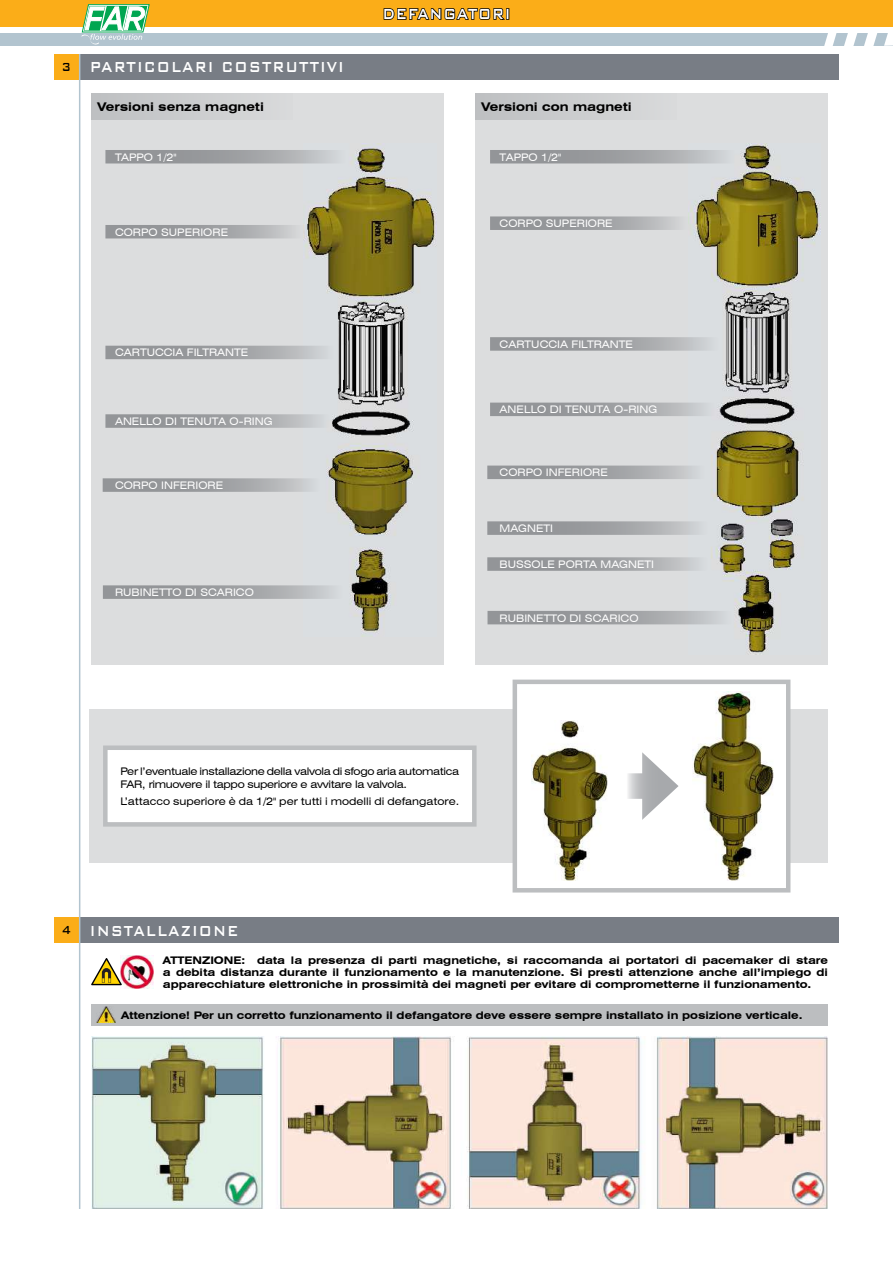
<style>
.page{position:relative;width:893px;height:1263px;background:#fff}
.page>*{position:absolute;margin:0;border:0;box-sizing:border-box;transform-origin:0 0}
.t1{font:500 19.5px "Bank Gothic BT";letter-spacing:.05em;color:#fff;scale:.77 1}
.t2{font:500 19.35px "Bank Gothic BT";letter-spacing:.07em;color:#fff;scale:.78 1}
.t3{font:700 expanded 12px "Swiss 721 BT";color:#000}
.t4{font:700 expanded 10.5px/12px "Swiss 721 BT";letter-spacing:-.005em;color:#000;text-align:justify}
.t5{font:expanded 10.5px/12.6px "Swiss 721 BT";letter-spacing:-.03em;color:#000}
.t6{font:expanded 10.5px "Swiss 721 BT";color:#000}
.t7{font:expanded 10.35px "Swiss 721 BT";color:#fff}
.s1{font-size:15.6px;color:#000}
</style>
<div class="page">
<div style="left:0;top:33px;width:893px;height:12px;background:#b2c4cf"></div>
<div style="left:91px;top:1004px;width:737px;height:21px;background:#bcbec0"></div>
<svg style="left:823px;top:33px;width:70px;height:13px"></svg>
<div style="left:0;top:0;width:893px;height:27px;background:#fbad18"></div>
<svg style="left:383px;top:8px;width:126px;height:12px"></svg>
<svg style="left:82px;top:5px;width:67px;height:40px"></svg>
<img style="left:96px;top:1006px;width:19px;height:17px">
<img style="left:120px;top:955px;width:34px;height:33px">
<svg style="left:91px;top:957px;width:33px;height:29px"></svg>
<div style="left:80px;top:54px;width:759px;height:25px;background:#787d85"></div>
<div style="left:54px;top:54px;width:25px;height:25px;background:#fbad18"></div>
<div style="left:80px;top:917px;width:759px;height:25px;background:#787d85"></div>
<div style="left:54px;top:917px;width:25px;height:25px;background:#fbad18"></div>
<div style="left:91px;top:93px;width:353px;height:571px;background:#dcddde"></div>
<img style="left:304px;top:145px;width:131px;height:491px">
<svg style="left:105px;top:150px;width:251px;height:13px;background:#a6a8ab"></svg>
<svg style="left:105px;top:225px;width:205px;height:13px;background:#a4a6a8"></svg>
<svg style="left:105px;top:346px;width:239px;height:13px;background:#a4a6a9"></svg>
<svg style="left:105px;top:414px;width:235px;height:14px;background:#a4a6a8"></svg>
<svg style="left:103px;top:478px;width:226px;height:14px;background:#a8aaac"></svg>
<svg style="left:103px;top:585px;width:251px;height:14px;background:#a7a9ac"></svg>
<div style="left:91px;top:93px;width:202px;height:26px;background:linear-gradient(to right,#bdbfc1,#d9dadb)"></div>
<div style="left:475px;top:93px;width:353px;height:571px;background:#dcddde"></div>
<img style="left:688px;top:144px;width:133px;height:511px">
<svg style="left:490px;top:150px;width:255px;height:13px;background:#a6a8aa"></svg>
<svg style="left:490px;top:216px;width:204px;height:14px;background:#a7a9ab"></svg>
<svg style="left:490px;top:337px;width:238px;height:14px;background:#a7a9ac"></svg>
<svg style="left:490px;top:403px;width:234px;height:13px;background:#a4a6a9"></svg>
<svg style="left:487px;top:466px;width:227px;height:13px;background:#a6a8ab"></svg>
<svg style="left:487px;top:611px;width:255px;height:13px;background:#a4a6a9"></svg>
<svg style="left:487px;top:557px;width:230px;height:14px;background:#a8aaac"></svg>
<svg style="left:487px;top:521px;width:230px;height:14px;background:#a8aaad"></svg>
<div style="left:475px;top:93px;width:202px;height:26px;background:linear-gradient(to right,#bdbfc1,#d9dadb)"></div>
<div style="left:90px;top:709px;width:738px;height:154px;background:#dcddde"></div>
<div style="left:105px;top:748px;width:369px;height:76px;background:#fff"></div>
<div style="left:103px;top:745px;width:374px;height:82px;border:4px solid #bcbec0"></div>
<div style="left:513px;top:680px;width:277px;height:212px;background:#fff;border:4px solid #bcbec0"></div>
<img style="left:692px;top:692px;width:82px;height:188px">
<img style="left:531px;top:720px;width:76px;height:160px">
<svg style="left:628px;top:773px;width:14px;height:26px"></svg>
<svg style="left:642px;top:752px;width:36px;height:68px"></svg>
<hr style="left:79px;top:54px;width:1px;height:1155px;background:#b2c4cf">
<img style="left:92px;top:1037px;width:735px;height:172px">
<h2 class="t2" style="left:62px;top:57px;width:363px"><span class="s1">3</span> PARTICOLARI COSTRUTTIVI</h2>
<p class="t3" style="left:97px;top:99px;width:168px">Versioni senza magneti</p>
<p class="t7" style="left:115px;top:151px;width:63px">TAPPO 1/2"</p>
<p class="t7" style="left:115px;top:226px;width:115px">CORPO SUPERIORE</p>
<p class="t7" style="left:115px;top:346px;width:135px">CARTUCCIA FILTRANTE</p>
<p class="t7" style="left:115px;top:415px;width:159px">ANELLO DI TENUTA O-RING</p>
<p class="t7" style="left:115px;top:479px;width:110px">CORPO INFERIORE</p>
<p class="t7" style="left:115px;top:586px;width:140px">RUBINETTO DI SCARICO</p>
<h1 class="t1" style="left:382px;top:3px;width:168px">DEFANGATORI</h1>
<p class="t3" style="left:481px;top:99px;width:152px">Versioni con magneti</p>
<p class="t7" style="left:500px;top:151px;width:63px">TAPPO 1/2"</p>
<p class="t7" style="left:500px;top:217px;width:115px">CORPO SUPERIORE</p>
<p class="t7" style="left:500px;top:338px;width:135px">CARTUCCIA FILTRANTE</p>
<p class="t7" style="left:500px;top:403px;width:159px">ANELLO DI TENUTA O-RING</p>
<p class="t7" style="left:500px;top:466px;width:110px">CORPO INFERIORE</p>
<p class="t7" style="left:500px;top:522px;width:55px">MAGNETI</p>
<p class="t7" style="left:500px;top:558px;width:156px">BUSSOLE PORTA MAGNETI</p>
<p class="t7" style="left:500px;top:612px;width:140px">RUBINETTO DI SCARICO</p>
<p class="t5" style="left:120px;top:765px;width:340px">Per l’eventuale installazione della valvola di sfogo aria automatica<br>FAR, rimuovere il tappo superiore e avvitare la valvola.</p>
<p class="t6" style="left:120px;top:795px;width:340px">L’attacco superiore è da 1/2" per tutti i modelli di defangatore.</p>
<h2 class="t2" style="left:62px;top:920px;width:228px"><span class="s1">4</span> INSTALLAZIONE</h2>
<p class="t4" style="left:163px;top:954px;width:666px">ATTENZIONE: data la presenza di parti magnetiche, si raccomanda ai portatori di pacemaker di stare a debita distanza durante il funzionamento e la manutenzione. Si presti attenzione anche all’impiego di apparecchiature elettroniche in prossimità dei magneti per evitare di comprometterne il funzionamento.</p>
<p class="t4" style="left:121px;top:1009px;width:683px">Attenzione! Per un corretto funzionamento il defangatore deve essere sempre installato in posizione verticale.</p>
</div>
